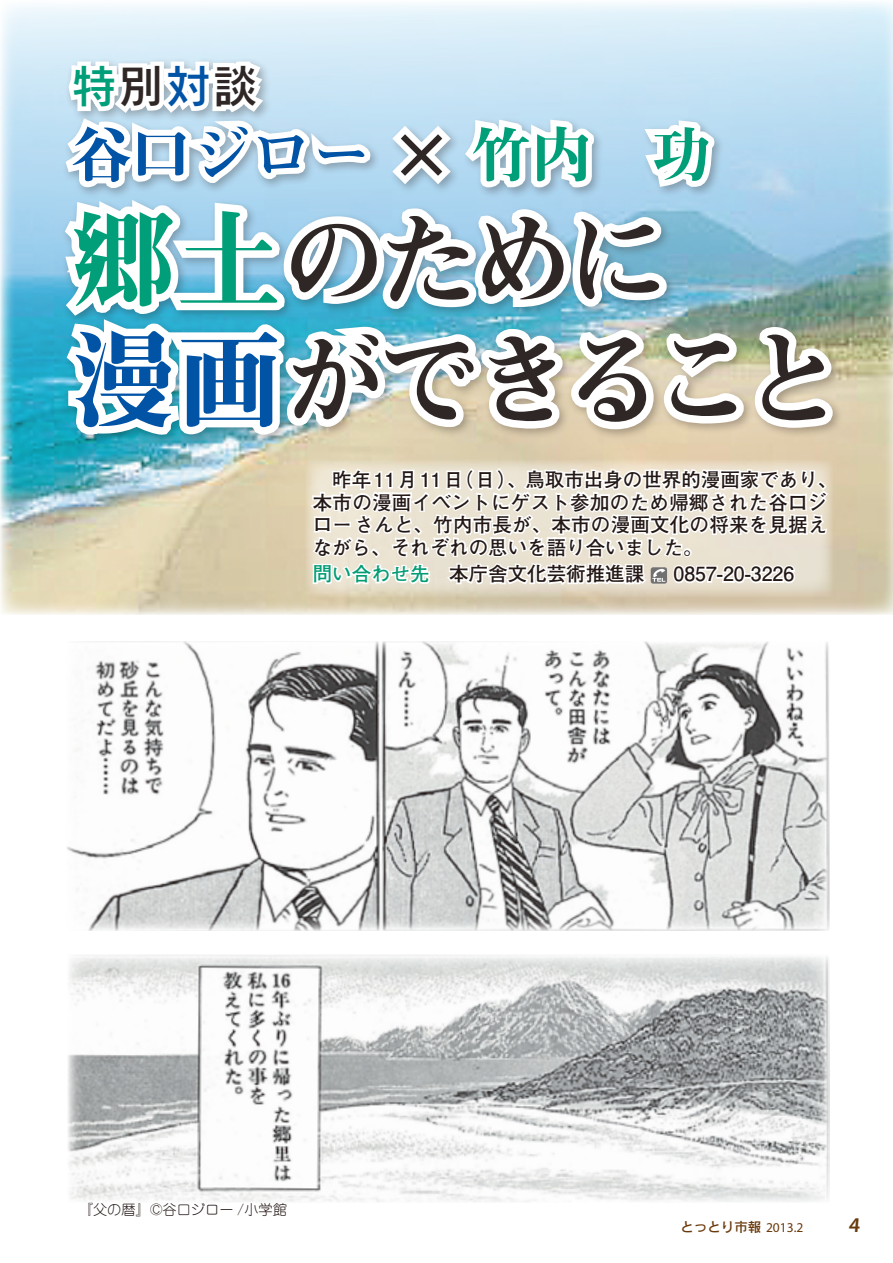
<style>
.page{position:relative;width:893px;height:1263px;background:#fff}
.page>*{position:absolute;margin:0;border:0;box-sizing:border-box;transform-origin:0 0}
.t1{font:105px/120px "Midashi Min Pro MA31";letter-spacing:-.1em;color:#2f2725}
.t2{font:60px "Midashi Min Pro MA31";color:#0053a5}
.t3{font:45px "Rodin Pro DB";color:#2f2725}
.t4{font:600 21px "Myriad Pro";color:#6a3a0d}
.t5{font:700 19.5px/22.5px "Futo Go B101 Pro";color:#231815}
.t6{font:300 14.25px "Jun 101 Pro";color:#231815}
.t7{font:13.5px "Rodin Pro DB";color:#6a3a0d}
.s1{color:#009f79}
.s2{color:#0053a5}
.s3{color:#2f2725}
.s4{color:#009c74}
.s5{font-family:"Myriad Pro"}
</style>
<div class="page">
<img style="left:0;top:3px;width:893px;height:612px">
<svg style="left:308px;top:452px;width:522px;height:163px"></svg>
<svg style="left:46px;top:3px;width:794px;height:439px"></svg>
<img style="left:67px;top:641px;width:762px;height:290px">
<img style="left:68px;top:955px;width:761px;height:247px">
<h3 class="t3" style="left:72px;top:57px;width:188px"><span class="s1">特</span>別<span class="s2">対</span>談</h3>
<h2 class="t2" style="left:72px;top:108px;width:641px">谷口ジロー <span class="s3">×</span> <span class="s1">竹内　功</span></h2>
<h1 class="t1" style="left:72px;top:190px;width:776px"><span class="s1">郷土</span>のために<br><span class="s2">漫画</span>ができること</h1>
<p class="t5" style="left:313px;top:466px;width:526px">　昨年11月11 （日 日）、鳥取市出身の世界的漫画家であり、本市の漫画イベントにゲスト参加のため帰郷された谷口ジローさんと、竹内市長が、本市の漫画文化の将来を見据えながら、それぞれの思いを語り合いました。</p>
<p class="t5" style="left:673px;top:560px;width:122px">0857-20-3226</p>
<p class="t5" style="left:313px;top:560px;width:333px"><span class="s4">問い合わせ先</span>　本庁舎文化芸術推進課</p>
<p class="t6" style="left:79px;top:1198px;width:210px">『父の暦』©谷口ジロー /小学館</p>
<p class="t7" style="left:680px;top:1217px;width:125px">とっとり市報 <span class="s5">2013.2</span></p>
<p class="t4" style="left:848px;top:1211px;width:15px">4</p>
</div>
